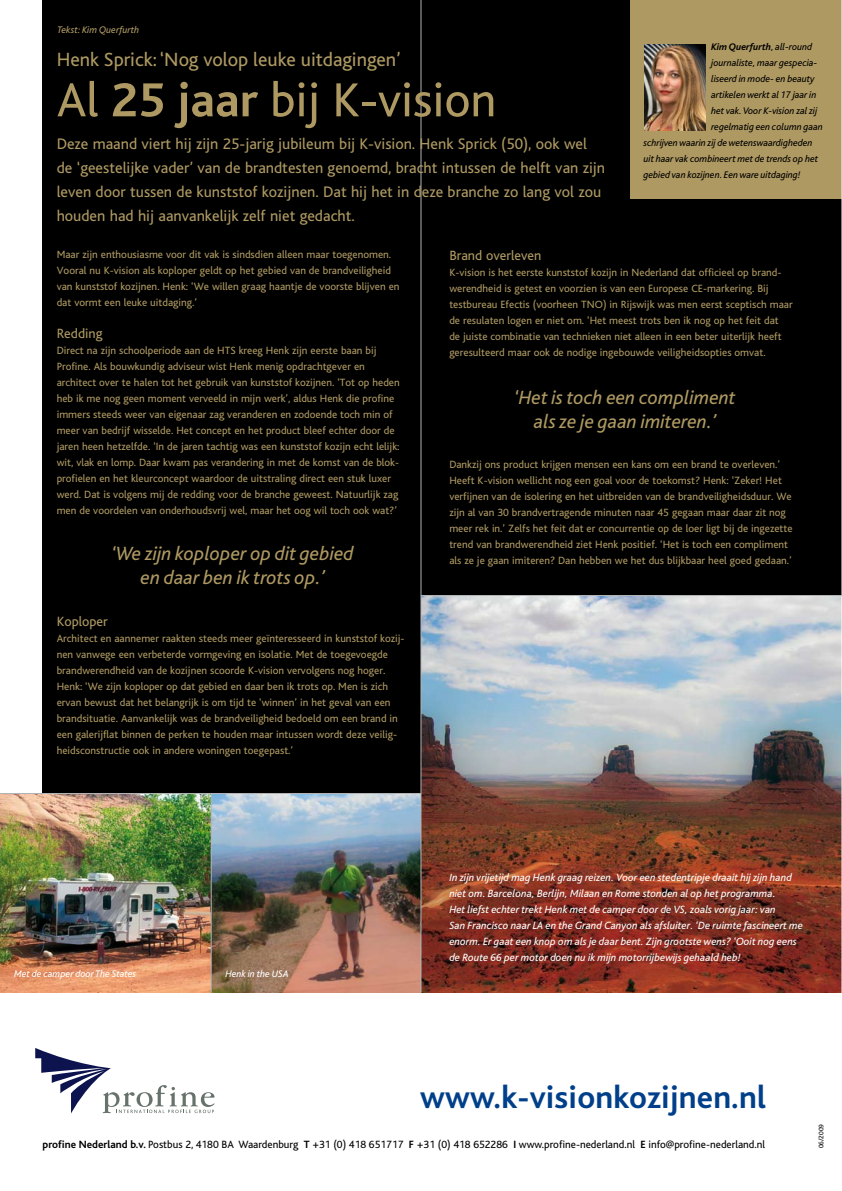
<style>
.page{position:relative;width:842px;height:1191px;background:#fff}
.page>*{position:absolute;margin:0;border:0;box-sizing:border-box;transform-origin:0 0}
.t1{font:50px "Bliss";color:#ae9962}
.t2{font:700 33px "Bliss";letter-spacing:.005em;color:#003f8a}
.t3{font:italic 20px/24px "Bliss";color:#ae9962;text-align:center}
.t4{font:20px "Bliss";color:#ae9962}
.t5{font:16px/24px "Bliss";color:#ae9962}
.t6{font:14px "Bliss";color:#ae9962}
.t7{font:11px/16px "Bliss";color:#ae9962}
.t8{font:italic 11px/16px "Bliss";color:#fff}
.t9{font:11px "Bliss";color:#000}
.t10{font:italic 10px "Bliss";letter-spacing:-.005em;color:#000}
.t11{font:italic 10px "Bliss";color:#fff}
.t12{font:italic 700 10px "Bliss";letter-spacing:-.005em;color:#000}
.t13{font:italic 10px "Bliss";color:#ae9962}
.t14{font:7px "Bliss";color:#000}
.s1{font-weight:700}
.s2{font-weight:400}
</style>
<div class="page">
<div style="left:43px;top:0;width:799px;height:794px;background:#000"></div>
<img style="left:421px;top:596px;width:420px;height:396px">
<img style="left:0;top:794px;width:420px;height:198px">
<div style="left:631px;top:0;width:211px;height:198px;background:#ae9962"></div>
<svg style="left:35px;top:1048px;width:179px;height:65px"></svg>
<img style="left:644px;top:44px;width:61px;height:86px">
<hr style="left:420px;top:0;width:1px;height:992px;background:#b1b3b4">
<hr style="left:211px;top:793px;width:1px;height:199px;background:#b1b3b4">
<hr style="left:0;top:793px;width:421px;height:1px;background:#b1b3b4">
<hr style="left:841px;top:0;width:1px;height:1191px;background:#fff">
<hr style="left:421px;top:595px;width:421px;height:1px;background:#b1b3b4">
<p class="t13" style="left:57px;top:25px;width:83px">Tekst: Kim Querfurth</p>
<h3 class="t4" style="left:57px;top:49px;width:346px">Henk Sprick: ‘Nog volop leuke uitdagingen’</h3>
<h1 class="t1" style="left:57px;top:74px;width:441px">Al <span class="s1">25 jaar</span> bij K-vision</h1>
<p class="t5" style="left:57px;top:132px;width:550px">Deze maand viert hij zijn 25-jarig jubileum bij K-vision. Henk Sprick (50), ook wel de ‘geestelijke vader’ van de brandtesten genoemd, bracht intussen de helft van zijn leven door tussen de kunststof kozijnen. Dat hij het in deze branche zo lang vol zou houden had hij aanvankelijk zelf niet gedacht.</p>
<p class="t12" style="left:711px;top:42px;width:103px">Kim Querfurth<span class="s2">, all-round</span></p>
<p class="t10" style="left:711px;top:58px;width:108px">journaliste, maar gespecia-</p>
<p class="t10" style="left:711px;top:74px;width:105px">liseerd in mode- en beauty</p>
<p class="t10" style="left:711px;top:90px;width:107px">artikelen werkt al 17 jaar in</p>
<p class="t10" style="left:711px;top:106px;width:108px">het vak. Voor K-vision zal zij</p>
<p class="t10" style="left:711px;top:122px;width:113px">regelmatig een column gaan</p>
<p class="t10" style="left:643px;top:138px;width:170px">schrijven waarin zij de wetenswaardigheden</p>
<p class="t10" style="left:643px;top:154px;width:176px">uit haar vak combineert met de trends op het</p>
<p class="t10" style="left:643px;top:170px;width:159px">gebied van kozijnen. Een ware uitdaging!</p>
<p class="t7" style="left:57px;top:246px;width:344px">Maar zijn enthousiasme voor dit vak is sindsdien alleen maar toegenomen.<br>Vooral nu K-vision als koploper geldt op het gebied van de brandveiligheid van kunststof kozijnen. Henk: ‘We willen graag haantje de voorste blijven en dat vormt een leuke uitdaging.’</p>
<p class="t6" style="left:57px;top:326px;width:47px">Redding</p>
<p class="t7" style="left:57px;top:342px;width:345px">Direct na zijn schoolperiode aan de HTS kreeg Henk zijn eerste baan bij Profine. Als bouwkundig adviseur wist Henk menig opdrachtgever en architect over te halen tot het gebruik van kunststof kozijnen. ‘Tot op heden heb ik me nog geen moment verveeld in mijn werk’, aldus Henk die profine immers steeds weer van eigenaar zag veranderen en zodoende toch min of meer van bedrijf wisselde. Het concept en het product bleef echter door de jaren heen hetzelfde. ‘In de jaren tachtig was een kunststof kozijn echt lelijk: wit, vlak en lomp. Daar kwam pas verandering in met de komst van de blok&shy;profielen en het kleurconcept waardoor de uitstraling direct een stuk luxer werd. Dat is volgens mij de redding voor de branche geweest. Natuurlijk zag men de voordelen van onderhoudsvrij wel, maar het oog wil toch ook wat?’</p>
<h3 class="t3" style="left:111px;top:542px;width:244px">‘We zijn koploper op dit gebied en daar ben ik trots op.’</h3>
<p class="t6" style="left:57px;top:614px;width:53px">Koploper</p>
<p class="t7" style="left:57px;top:630px;width:349px">Architect en aannemer raakten steeds meer geïnteresseerd in kunststof kozij&shy;nen vanwege een verbeterde vormgeving en isolatie. Met de toegevoegde brandwerendheid van de kozijnen scoorde K-vision vervolgens nog hoger.<br>Henk: ‘We zijn koploper op dat gebied en daar ben ik trots op. Men is zich ervan bewust dat het belangrijk is om tijd te ‘winnen’ in het geval van een brandsituatie. Aanvankelijk was de brandveiligheid bedoeld om een brand in een galerijflat binnen de perken te houden maar intussen wordt deze veilig&shy;heidsconstructie ook in andere woningen toegepast.’</p>
<p class="t6" style="left:449px;top:248px;width:94px">Brand overleven</p>
<p class="t7" style="left:449px;top:265px;width:345px">K-vision is het eerste kunststof kozijn in Nederland dat officieel op brand&shy;werendheid is getest en voorzien is van een Europese CE-markering. Bij testbureau Efectis (voorheen TNO) in Rijswijk was men eerst sceptisch maar de resulaten logen er niet om. ‘Het meest trots ben ik nog op het feit dat<br>de juiste combinatie van technieken niet alleen in een beter uiterlijk heeft geresulteerd maar ook de nodige ingebouwde veiligheidsopties omvat.</p>
<h3 class="t3" style="left:514px;top:386px;width:223px">‘Het is toch een compliment als ze je gaan imiteren.’</h3>
<p class="t7" style="left:449px;top:457px;width:345px">Dankzij ons product krijgen mensen een kans om een brand te overleven.’ Heeft K-vision wellicht nog een goal voor de toekomst? Henk: ‘Zeker! Het verfijnen van de isolering en het uitbreiden van de brandveiligheidsduur. We zijn al van 30 brandvertragende minuten naar 45 gegaan maar daar zit nog meer rek in.’ Zelfs het feit dat er concurrentie op de loer ligt bij de ingezette trend van brandwerendheid ziet Henk positief. ‘Het is toch een compliment als ze je gaan imiteren? Dan hebben we het dus blijkbaar heel goed gedaan.’</p>
<p class="t11" style="left:14px;top:969px;width:124px">Met de camper door The States</p>
<p class="t11" style="left:225px;top:969px;width:65px">Henk in the USA</p>
<p class="t8" style="left:449px;top:870px;width:355px">In zijn vrijetijd mag Henk graag reizen. Voor een stedentripje draait hij zijn hand niet om. Barcelona, Berlijn, Milaan en Rome stonden al op het programma.<br>Het liefst echter trekt Henk met de camper door de VS, zoals vorig jaar: van<br>San Francisco naar LA en the Grand Canyon als afsluiter. ‘De ruimte fascineert me enorm. Er gaat een knop om als je daar bent. Zijn grootste wens? ‘Ooit nog eens de Route 66 per motor doen nu ik mijn motorrijbewijs gehaald heb!</p>
<h2 class="t2" style="left:420px;top:1080px;width:347px">www.k-visionkozijnen.nl</h2>
<p class="t9" style="left:43px;top:1138px;width:724px"><span class="s1">profine Nederland b.v.</span> Postbus 2, 4180 BA Waardenburg <span class="s1">T</span> +31 (0) 418 651717 <span class="s1">F</span> +31 (0) 418 652286 <span class="s1">I</span> www.profine-nederland.nl <span class="s1">E</span> info@profine-nederland.nl</p>
<p class="t14" style="left:817px;top:1148px;width:26px;rotate:-90deg">06/2009</p>
</div>
